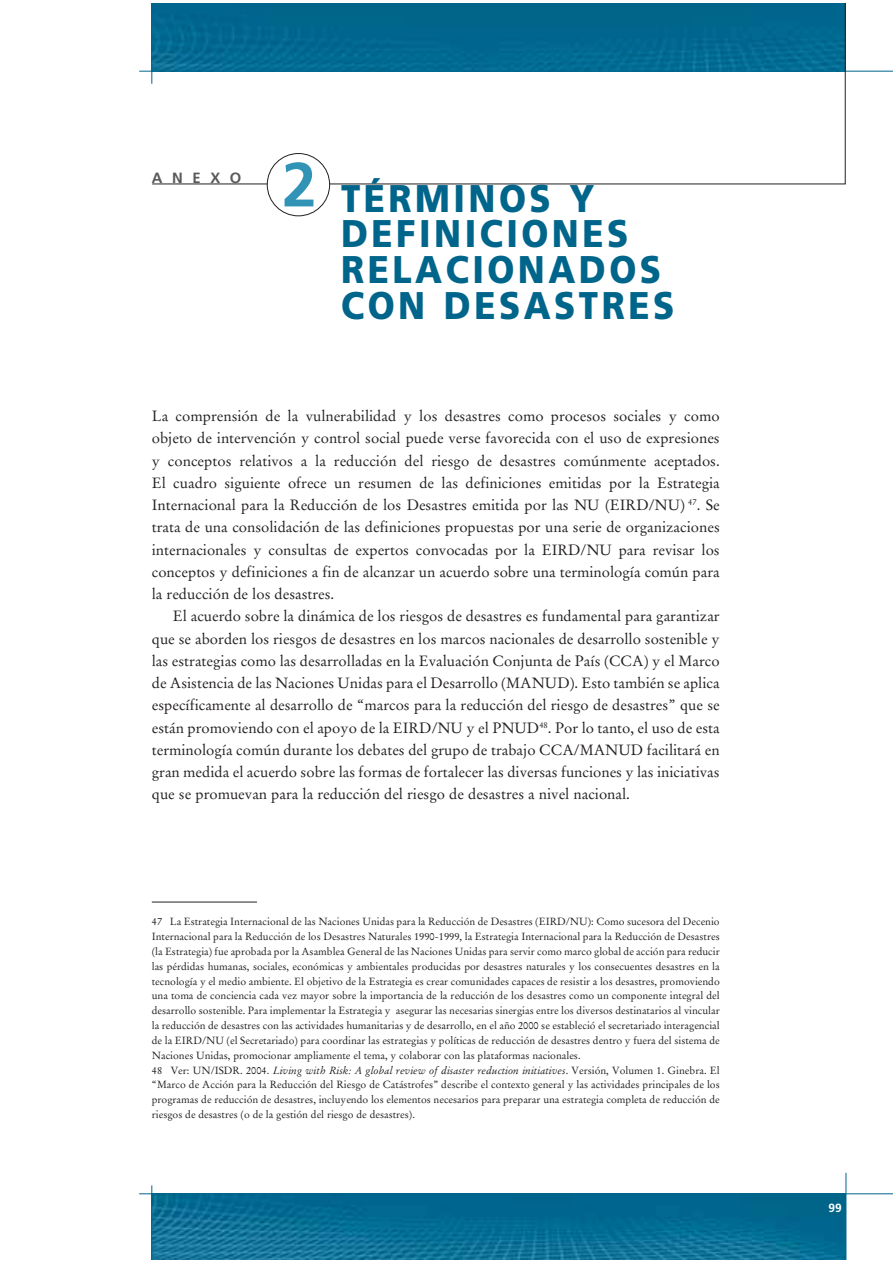
<style>
.page{position:relative;width:893px;height:1263px;background:#fff}
.page>*{position:absolute;margin:0;border:0;box-sizing:border-box;transform-origin:0 0}
.t1{font:900 38.55px/35.5px "Frutiger LT Std";letter-spacing:.1em;color:#00658b;scale:.9 1}
.t2{font:14.85px/22.2px "Stempel Garamond";color:#231f20;text-align:justify}
.t3{font:700 14.85px "Frutiger LT Std";letter-spacing:.65em;color:#58595b}
.t4{font:700 11.85px "Frutiger LT Std";color:#fff}
.t5{font:10.35px/14.9px "Stempel Garamond";color:#231f20}
.s1{font-weight:700;font-size:62.25px;color:#3194b6}
.s2{font-style:italic}
</style>
<div class="page">
<img style="left:152px;top:1194px;width:693px;height:65px">
<hr style="left:151px;top:1185px;width:1px;height:74px;background:#00658b">
<hr style="left:139px;top:1193px;width:753px;height:1px;background:#00658b">
<hr style="left:845px;top:1173px;width:1px;height:86px;background:#00658b">
<hr style="left:139px;top:71px;width:753px;height:1px;background:#00658b">
<svg style="left:151px;top:4px;width:695px;height:181px"></svg>
<div style="left:267px;top:154px;width:62px;height:62px;background:#fff;border-radius:50%"></div>
<div style="left:267px;top:153px;width:63px;height:63px;border:1px solid #231f20;border-radius:50%"></div>
<hr style="left:152px;top:902px;width:105px;height:1px;background:#231f20">
<h2 class="t3" style="left:152px;top:171px;width:91px">ANEXO</h2>
<h1 class="t1" style="left:341px;top:182px;width:372px;text-indent:-59px"><span class="s1">2</span> TÉRMINOS Y<br>DEFINICIONES<br>RELACIONADOS<br>CON DESASTRES</h1>
<p class="t2" style="left:152px;top:406px;width:569px">La comprensión de la vulnerabilidad y los desastres como procesos sociales y como objeto de intervención y control social puede verse favorecida con el uso de expresiones y conceptos relativos a la reducción del riesgo de desastres comúnmente aceptados.<br>El cuadro siguiente ofrece un resumen de las definiciones emitidas por la Estrategia Internacional para la Reducción de los Desastres emitida por las NU (EIRD/NU) <sup>47</sup>. Se trata de una consolidación de las definiciones propuestas por una serie de organizaciones internacionales y consultas de expertos convocadas por la EIRD/NU para revisar los conceptos y definiciones a fin de alcanzar un acuerdo sobre una terminología común para la reducción de los desastres.</p>
<p class="t2" style="left:152px;top:606px;width:569px;text-indent:21px">El acuerdo sobre la dinámica de los riesgos de desastres es fundamental para garantizar que se aborden los riesgos de desastres en los marcos nacionales de desarrollo sostenible y las estrategias como las desarrolladas en la Evaluación Conjunta de País (CCA) y el Marco de Asistencia de las Naciones Unidas para el Desarrollo (MANUD). Esto también se aplica específicamente al desarrollo de “marcos para la reducción del riesgo de desastres” que se están promoviendo con el apoyo de la EIRD/NU y el PNUD<sup>48</sup>. Por lo tanto, el uso de esta terminología común durante los debates del grupo de trabajo CCA/MANUD facilitará en gran medida el acuerdo sobre las formas de fortalecer las diversas funciones y las iniciativas que se promuevan para la reducción del riesgo de desastres a nivel nacional.</p>
<p class="t5" style="left:152px;top:915px;width:569px">47 La Estrategia Internacional de las Naciones Unidas para la Reducción de Desastres (EIRD/NU): Como sucesora del Decenio Internacional para la Reducción de los Desastres Naturales 1990-1999, la Estrategia Internacional para la Reducción de Desastres (la Estrategia) fue aprobada por la Asamblea General de las Naciones Unidas para servir como marco global de acción para reducir las pérdidas humanas, sociales, económicas y ambientales producidas por desastres naturales y los consecuentes desastres en la tecnología y el medio ambiente. El objetivo de la Estrategia es crear comunidades capaces de resistir a los desastres, promoviendo una toma de conciencia cada vez mayor sobre la importancia de la reducción de los desastres como un componente integral del desarrollo sostenible. Para implementar la Estrategia y asegurar las necesarias sinergias entre los diversos destinatarios al vincular la reducción de desastres con las actividades humanitarias y de desarrollo, en el año 2000 se estableció el secretariado interagencial de la EIRD/NU (el Secretariado) para coordinar las estrategias y políticas de reducción de desastres dentro y fuera del sistema de Naciones Unidas, promocionar ampliamente el tema, y colaborar con las plataformas nacionales.<br>48 Ver: UN/ISDR. 2004. <span class="s2">Living with Risk: A global review of disaster reduction initiatives</span>. Versión, Volumen 1. Ginebra. El “Marco de Acción para la Reducción del Riesgo de Catástrofes” describe el contexto general y las actividades principales de los programas de reducción de desastres, incluyendo los elementos necesarios para preparar una estrategia completa de reducción de riesgos de desastres (o de la gestión del riesgo de desastres).</p>
<p class="t4" style="left:828px;top:1203px;width:15px">99</p>
</div>
